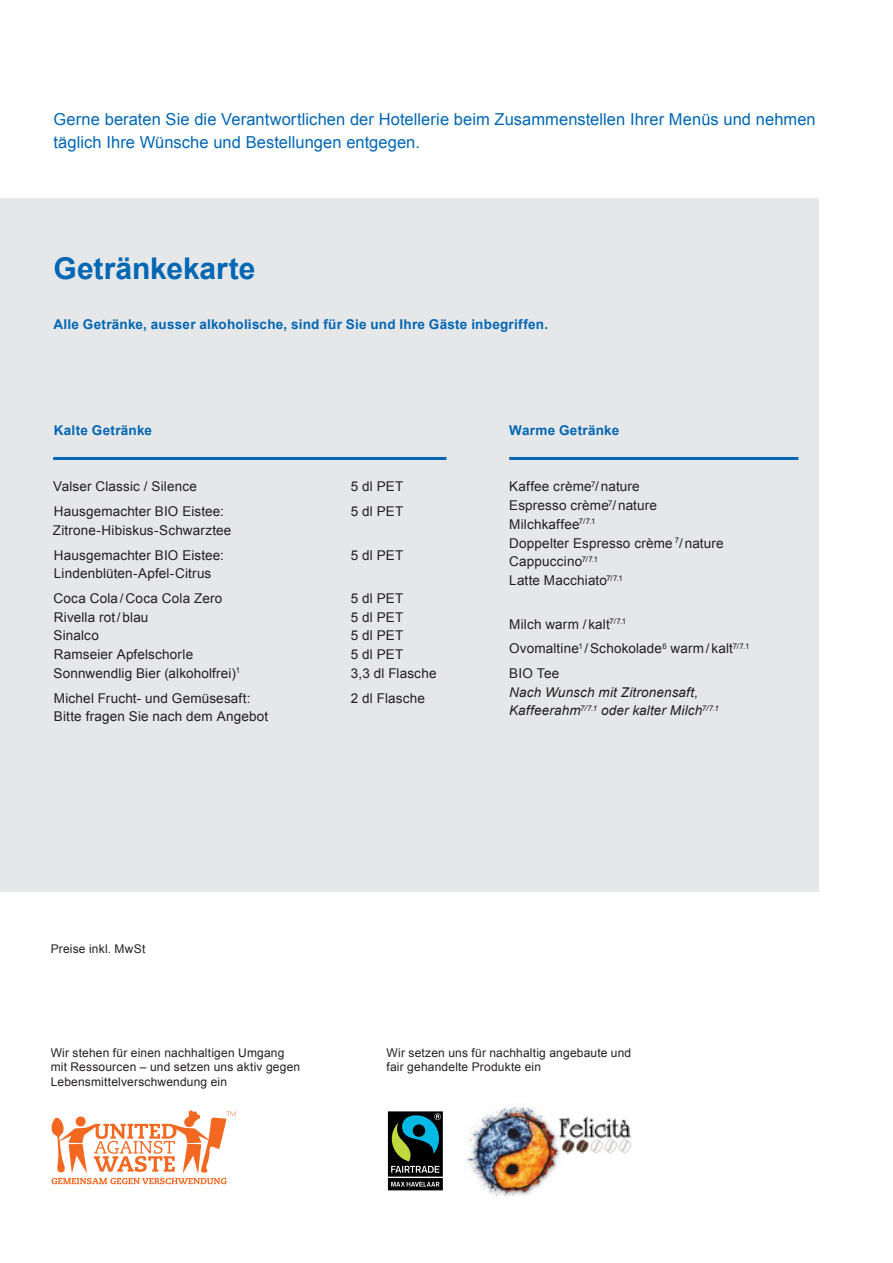
<style>
.page{position:relative;width:893px;height:1263px;background:#fff}
.page>*{position:absolute;margin:0;border:0;box-sizing:border-box;transform-origin:0 0}
.A4_Kapiteltitel_Bold_20_22_Blau{font:700 30px "Arial";color:#0166b3}
.A4_Fliesstext_9_12_5_Schwarz{font:16.5px/22.5px "Arial";letter-spacing:.005em;color:#0166b3}
.A4_Fliesstext_9_12_5_Schwarz-2{font:13.5px "Arial";letter-spacing:.01em;color:#231f20}
.A4_Intro_Zwischentitel_Bold_9_12_5_Schwa{font:700 13.5px "Arial";letter-spacing:.015em;color:#0166b3}
.A4_Fliesstext_9_12_5_Schwarz-3{font:italic 13.5px/18.8px "Arial";letter-spacing:.01em;color:#231f20}
.A4_Tabelle_Titel_9_12_5_Blau{font:700 13.5px "Arial";letter-spacing:.02em;color:#0166b3}
.A4_2_TS_Titel{font:12px/14.4px "Arial";letter-spacing:.015em;color:#231f20}
</style>
<div class="page">
<div style="left:0;top:198px;width:819px;height:694px;background:#e6e7e9"></div>
<svg style="left:51px;top:1110px;width:185px;height:74px"></svg>
<hr style="left:53px;top:457px;width:393px;height:3px;background:#0166b3">
<hr style="left:509px;top:457px;width:289px;height:3px;background:#0166b3">
<svg style="left:387px;top:1111px;width:56px;height:80px"></svg>
<svg style="left:388px;top:1111px;width:55px;height:79px;background:#24433e"></svg>
<img style="left:466px;top:1106px;width:166px;height:91px">
<p class="A4_Fliesstext_9_12_5_Schwarz" style="left:54px;top:109px;width:764px">Gerne beraten Sie die Verantwortlichen der Hotellerie beim Zusammenstellen Ihrer Menüs und nehmen täglich Ihre Wünsche und Bestellungen entgegen.</p>
<p class="A4_Kapiteltitel_Bold_20_22_Blau" style="left:54px;top:249px;width:204px">Getränkekarte</p>
<p class="A4_Intro_Zwischentitel_Bold_9_12_5_Schwa" style="left:54px;top:315px;width:496px">Alle Getränke, ausser alkoholische, sind für Sie und Ihre Gäste inbegriffen.</p>
<p class="A4_Tabelle_Titel_9_12_5_Blau" style="left:54px;top:421px;width:100px">Kalte Getränke</p>
<p class="A4_Fliesstext_9_12_5_Schwarz-2" style="left:53px;top:478px;width:145px">Valser Classic / Silence</p>
<p class="A4_Fliesstext_9_12_5_Schwarz-2" style="left:351px;top:478px;width:54px">5 dl PET</p>
<p class="A4_Fliesstext_9_12_5_Schwarz-2" style="left:54px;top:502px;width:172px">Hausgemachter BIO Eistee:</p>
<p class="A4_Fliesstext_9_12_5_Schwarz-2" style="left:351px;top:502px;width:54px">5 dl PET</p>
<p class="A4_Fliesstext_9_12_5_Schwarz-2" style="left:53px;top:521px;width:180px">Zitrone-Hibiskus-Schwarztee</p>
<p class="A4_Fliesstext_9_12_5_Schwarz-2" style="left:54px;top:546px;width:172px">Hausgemachter BIO Eistee:</p>
<p class="A4_Fliesstext_9_12_5_Schwarz-2" style="left:351px;top:546px;width:54px">5 dl PET</p>
<p class="A4_Fliesstext_9_12_5_Schwarz-2" style="left:54px;top:565px;width:159px">Lindenblüten-Apfel-Citrus</p>
<p class="A4_Fliesstext_9_12_5_Schwarz-2" style="left:53px;top:589px;width:170px">Coca Cola/Coca Cola Zero</p>
<p class="A4_Fliesstext_9_12_5_Schwarz-2" style="left:351px;top:589px;width:54px">5 dl PET</p>
<p class="A4_Fliesstext_9_12_5_Schwarz-2" style="left:54px;top:608px;width:96px">Rivella rot/blau</p>
<p class="A4_Fliesstext_9_12_5_Schwarz-2" style="left:351px;top:608px;width:54px">5 dl PET</p>
<p class="A4_Fliesstext_9_12_5_Schwarz-2" style="left:54px;top:627px;width:47px">Sinalco</p>
<p class="A4_Fliesstext_9_12_5_Schwarz-2" style="left:351px;top:627px;width:54px">5 dl PET</p>
<p class="A4_Fliesstext_9_12_5_Schwarz-2" style="left:54px;top:646px;width:141px">Ramseier Apfelschorle</p>
<p class="A4_Fliesstext_9_12_5_Schwarz-2" style="left:351px;top:646px;width:54px">5 dl PET</p>
<p class="A4_Fliesstext_9_12_5_Schwarz-2" style="left:54px;top:664px;width:188px">Sonnwendlig Bier (alkoholfrei)<sup>1</sup></p>
<p class="A4_Fliesstext_9_12_5_Schwarz-2" style="left:351px;top:664px;width:87px">3,3 dl Flasche</p>
<p class="A4_Fliesstext_9_12_5_Schwarz-2" style="left:54px;top:689px;width:198px">Michel Frucht- und Gemüsesaft:</p>
<p class="A4_Fliesstext_9_12_5_Schwarz-2" style="left:351px;top:689px;width:76px">2 dl Flasche</p>
<p class="A4_Fliesstext_9_12_5_Schwarz-2" style="left:54px;top:708px;width:216px">Bitte fragen Sie nach dem Angebot</p>
<p class="A4_Tabelle_Titel_9_12_5_Blau" style="left:509px;top:421px;width:112px">Warme Getränke</p>
<p class="A4_Fliesstext_9_12_5_Schwarz-2" style="left:509px;top:478px;width:132px">Kaffee crème<sup>7</sup>/nature</p>
<p class="A4_Fliesstext_9_12_5_Schwarz-2" style="left:509px;top:496px;width:149px">Espresso crème<sup>7</sup>/nature</p>
<p class="A4_Fliesstext_9_12_5_Schwarz-2" style="left:509px;top:515px;width:88px">Milchkaffee<sup>7/7.1</sup></p>
<p class="A4_Fliesstext_9_12_5_Schwarz-2" style="left:509px;top:534px;width:216px">Doppelter Espresso crème <sup>7</sup>/nature</p>
<p class="A4_Fliesstext_9_12_5_Schwarz-2" style="left:509px;top:553px;width:91px">Cappuccino<sup>7/7.1</sup></p>
<p class="A4_Fliesstext_9_12_5_Schwarz-2" style="left:509px;top:571px;width:115px">Latte Macchiato<sup>7/7.1</sup></p>
<p class="A4_Fliesstext_9_12_5_Schwarz-2" style="left:509px;top:615px;width:119px">Milch warm / kalt<sup>7/7.1</sup></p>
<p class="A4_Fliesstext_9_12_5_Schwarz-2" style="left:509px;top:640px;width:242px">Ovomaltine<sup>1</sup> /Schokolade<sup>6</sup> warm/ kalt<sup>7/7.1</sup></p>
<p class="A4_Fliesstext_9_12_5_Schwarz-2" style="left:509px;top:664px;width:52px">BIO Tee</p>
<p class="A4_Fliesstext_9_12_5_Schwarz-3" style="left:509px;top:683px;width:211px">Nach Wunsch mit Zitronensaft,<br>Kaffeerahm<sup>7/7.1</sup> oder kalter Milch<sup>7/7.1</sup></p>
<p class="A4_2_TS_Titel" style="left:51px;top:942px;width:96px">Preise inkl. MwSt</p>
<p class="A4_2_TS_Titel" style="left:51px;top:1046px;width:235px">Wir stehen für einen nachhaltigen Umgang</p>
<p class="A4_2_TS_Titel" style="left:51px;top:1060px;width:251px">mit Ressourcen – und setzen uns aktiv gegen</p>
<p class="A4_2_TS_Titel" style="left:51px;top:1074px;width:178px">Lebensmittelverschwendung ein</p>
<p class="A4_2_TS_Titel" style="left:387px;top:1046px;width:246px">Wir setzen uns für nachhaltig angebaute und fair gehandelte Produkte ein</p>
</div>
